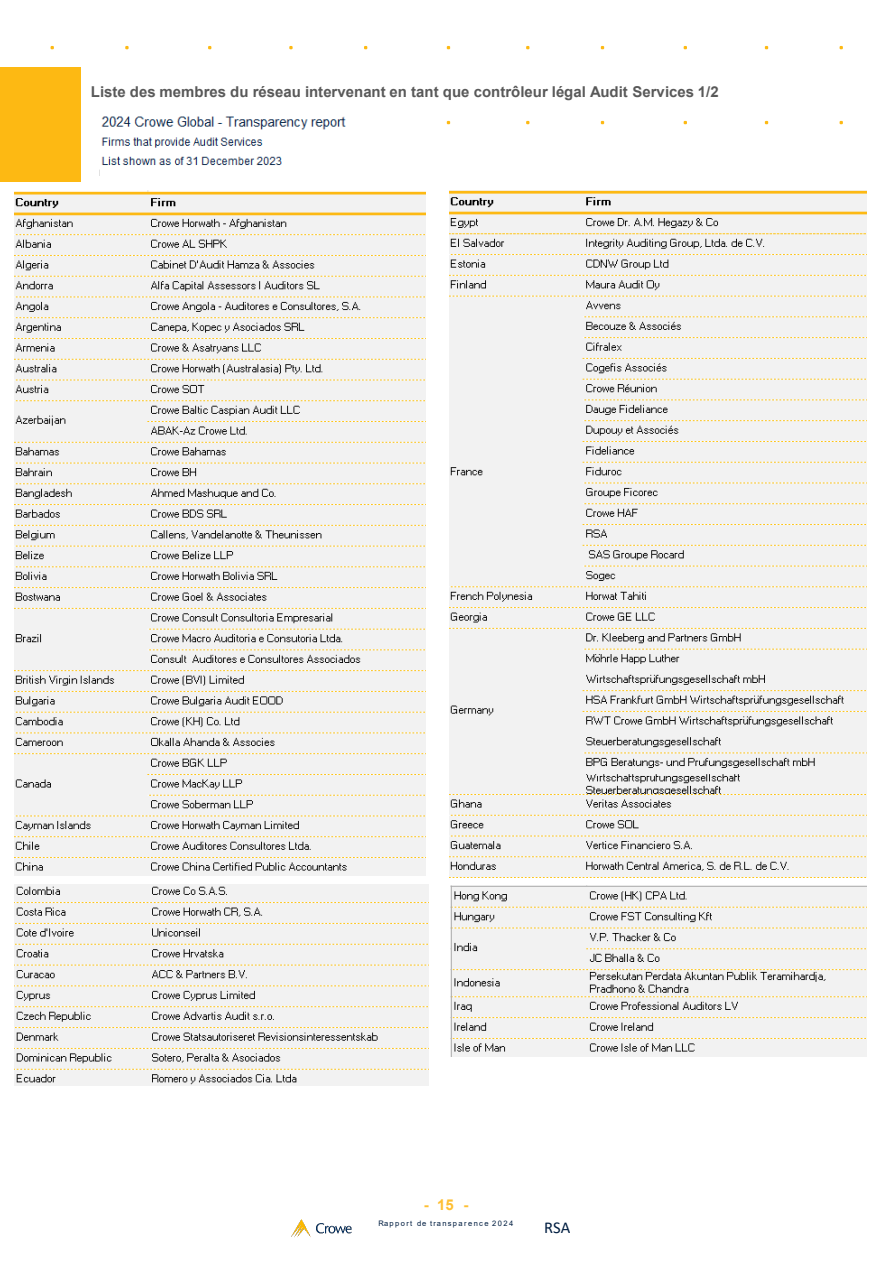
<style>
.page{position:relative;width:893px;height:1264px;background:#fff}
.page>*{position:absolute;margin:0;border:0;box-sizing:border-box;transform-origin:0 0}
.t1{font:16.5px "Calibri";color:#011e41}
.t2{font:700 15px "Arial";color:#595959}
.t3{font:700 15px "Arial";color:#febf32}
.t4{font:7.5px "Arial";letter-spacing:.18em;color:#011e41}
</style>
<div class="page">
<img style="left:291px;top:1219px;width:61px;height:18px">
<svg style="left:125px;top:46px;width:4px;height:3px"></svg>
<svg style="left:600px;top:46px;width:4px;height:3px"></svg>
<svg style="left:600px;top:121px;width:4px;height:3px"></svg>
<svg style="left:683px;top:46px;width:4px;height:3px"></svg>
<svg style="left:683px;top:121px;width:4px;height:3px"></svg>
<svg style="left:764px;top:46px;width:4px;height:3px"></svg>
<svg style="left:764px;top:121px;width:4px;height:3px"></svg>
<div style="left:0;top:67px;width:81px;height:115px;background:#fdb913"></div>
<img style="left:14px;top:190px;width:412px;height:685px">
<img style="left:14px;top:884px;width:414px;height:200px">
<img style="left:449px;top:190px;width:417px;height:686px">
<img style="left:450px;top:885px;width:416px;height:170px">
<img style="left:99px;top:116px;width:247px;height:59px">
<h2 class="t2" style="left:91px;top:81px;width:629px">Liste des membres du réseau intervenant en tant que contrôleur légal Audit Services 1/2</h2>
<p class="t3" style="left:424px;top:1193px;width:46px">- 15 -</p>
<p class="t4" style="left:378px;top:1217px;width:136px">Rapport de transparence 2024</p>
<p class="t1" style="left:544px;top:1216px;width:28px">RSA</p>
</div>
